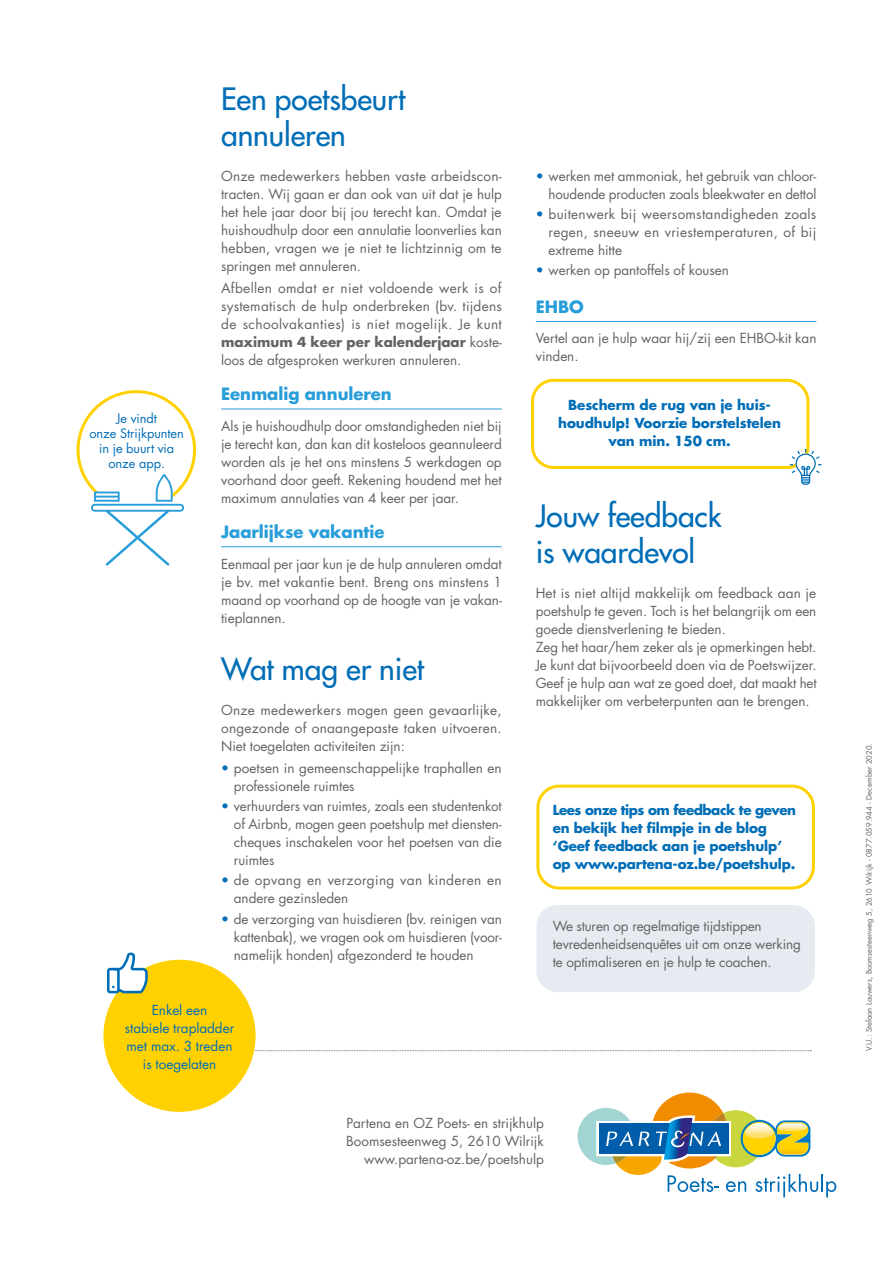
<style>
.page{position:relative;width:893px;height:1263px;background:#fff}
.page>*{position:absolute;margin:0;border:0;box-sizing:border-box;transform-origin:0 0}
.t1{font:500 30px/36px "Futura Std";letter-spacing:-.005em;color:#006db7}
.t2{font:700 16.5px "Futura Std";letter-spacing:-.005em;color:#279dd9}
.t3{font:13.5px/18px "Futura Std";letter-spacing:-.005em;color:#646363;text-align:justify}
.t4{font:700 13.5px/18px "Futura Std";letter-spacing:-.015em;color:#006db7;text-align:center}
.t5{font:13.5px/18px "Futura Std";letter-spacing:-.005em;color:#006db7;text-align:center}
.t6{font:13.5px/18px "Futura Std";letter-spacing:.025em;color:#646363}
.t7{font:12.75px/15px "Futura Std";letter-spacing:-.005em;color:#006db7;text-align:center}
.t8{font:7.5px "Futura Std";color:#646363}
.s1{font-weight:700}
.s2{color:#006db7}
</style>
<div class="page">
<hr style="left:221px;top:409px;width:281px;height:1px;background:#279dd9">
<hr style="left:221px;top:546px;width:281px;height:1px;background:#279dd9">
<hr style="left:536px;top:321px;width:280px;height:1px;background:#279dd9">
<svg style="left:255px;top:1050px;width:556px;height:1px"></svg>
<svg style="left:578px;top:1092px;width:258px;height:105px"></svg>
<div style="left:103px;top:960px;width:153px;height:152px;background:#ffd100;border-radius:50%"></div>
<svg style="left:107px;top:952px;width:41px;height:41px"></svg>
<div style="left:531px;top:379px;width:278px;height:90px;border:3px solid #ffd100;border-radius:21px"></div>
<svg style="left:790px;top:449px;width:31px;height:36px"></svg>
<div style="left:536px;top:905px;width:279px;height:87px;background:#e6eaf1;border-radius:21px"></div>
<div style="left:536px;top:785px;width:279px;height:104px;border:3px solid #ffd100;border-radius:21px"></div>
<div style="left:77px;top:390px;width:119px;height:120px;border:3px solid #ffd100;border-radius:50%"></div>
<svg style="left:91px;top:474px;width:93px;height:92px"></svg>
<p class="t7" style="left:89px;top:411px;width:96px">Je vindt<br>onze Strijkpunten in je buurt via onze app.</p>
<h1 class="t1" style="left:221px;top:81px;width:186px">Een poetsbeurt annuleren</h1>
<p class="t3" style="left:221px;top:167px;width:282px">Onze medewerkers hebben vaste arbeidscon&shy;tracten. Wij gaan er dan ook van uit dat je hulp het hele jaar door bij jou terecht kan. Omdat je huishoudhulp door een annulatie loonverlies kan hebben, vragen we je niet te lichtzinnig om te springen met annuleren.</p>
<p class="t3" style="left:221px;top:279px;width:282px">Afbellen omdat er niet voldoende werk is of systematisch de hulp onderbreken (bv. tijdens de schoolvakanties) is niet mogelijk. Je kunt <span class="s1">maximum 4 keer per kalenderjaar</span> koste&shy;loos de afgesproken werkuren annuleren.</p>
<p class="t2" style="left:221px;top:383px;width:172px">Eenmalig annuleren</p>
<p class="t3" style="left:221px;top:417px;width:282px">Als je huishoudhulp door omstandigheden niet bij je terecht kan, dan kan dit kosteloos geannuleerd worden als je het ons minstens 5 werkdagen op voorhand door geeft. Rekening houdend met het maximum annulaties van 4 keer per jaar.</p>
<p class="t2" style="left:221px;top:521px;width:165px">Jaarlijkse vakantie</p>
<p class="t3" style="left:221px;top:555px;width:282px">Eenmaal per jaar kun je de hulp annuleren omdat je bv. met vakantie bent. Breng ons minstens 1 maand op voorhand op de hoogte van je vakan&shy;tieplannen.</p>
<h1 class="t1" style="left:221px;top:651px;width:205px">Wat mag er niet</h1>
<p class="t3" style="left:221px;top:701px;width:282px">Onze medewerkers mogen geen gevaarlijke, ongezonde of onaangepaste taken uitvoeren.<br>Niet toegelaten activiteiten zijn:</p>
<p class="t3" style="left:234px;top:759px;width:269px;text-indent:-13px"><span class="s2">•</span> poetsen in gemeenschappelijke traphallen en professionele ruimtes</p>
<p class="t3" style="left:234px;top:797px;width:269px;text-indent:-13px"><span class="s2">•</span> verhuurders van ruimtes, zoals een studentenkot of Airbnb, mogen geen poetshulp met diensten&shy;cheques inschakelen voor het poetsen van die ruimtes</p>
<p class="t6" style="left:234px;top:872px;width:269px;text-indent:-13px"><span class="s2">•</span> de opvang en verzorging van kinderen en andere gezinsleden</p>
<p class="t3" style="left:234px;top:910px;width:270px;text-indent:-13px"><span class="s2">•</span> de verzorging van huisdieren (bv. reinigen van kattenbak), we vragen ook om huisdieren (voor&shy;namelijk honden) afgezonderd te houden</p>
<p class="t5" style="left:125px;top:1001px;width:111px">Enkel een<br>stabiele trapladder met max. 3 treden is toegelaten</p>
<p class="t3" style="left:536px;top:167px;width:282px;text-align:right"><span class="s2">•</span> werken met ammoniak, het gebruik van chloor&shy;houdende producten zoals bleekwater en dettol</p>
<p class="t3" style="left:549px;top:205px;width:269px;text-indent:-13px"><span class="s2">•</span> buitenwerk bij weersomstandigheden zoals regen, sneeuw en vriestemperaturen, of bij extreme hitte</p>
<p class="t3" style="left:536px;top:262px;width:195px"><span class="s2">•</span> werken op pantoffels of kousen</p>
<p class="t2" style="left:536px;top:295px;width:49px">EHBO</p>
<p class="t3" style="left:536px;top:330px;width:282px">Vertel aan je hulp waar hij/zij een EHBO-kit kan vinden.</p>
<p class="t4" style="left:558px;top:396px;width:224px">Bescherm de rug van je huis&shy;houdhulp! Voorzie borstelstelen van min. 150 cm.</p>
<h1 class="t1" style="left:536px;top:498px;width:187px">Jouw feedback is waardevol</h1>
<p class="t3" style="left:536px;top:584px;width:282px;text-align:left">Het is niet altijd makkelijk om feedback aan je poetshulp te geven. Toch is het belangrijk om een goede dienstverlening te bieden.<br>Zeg het haar/hem zeker als je opmerkingen hebt.<br>Je kunt dat bijvoorbeeld doen via de Poetswijzer.<br>Geef je hulp aan wat ze goed doet, dat maakt het makkelijker om verbeterpunten aan te brengen.</p>
<p class="t4" style="left:553px;top:800px;width:245px;text-align:left">Lees onze tips om feedback te geven en bekijk het filmpje in de blog ‘Geef feedback aan je poetshulp’ op www.partena-oz.be/poetshulp.</p>
<p class="t3" style="left:553px;top:917px;width:250px;text-align:left">We sturen op regelmatige tijdstippen tevredenheidsenquêtes uit om onze werking te optimaliseren en je hulp te coachen.</p>
<p class="t3" style="left:346px;top:1114px;width:199px;text-align:right">Partena en OZ Poets- en strijkhulp<br>Boomsesteenweg 5, 2610 Wilrijk www.partena-oz.be/poetshulp</p>
<p class="t8" style="left:864px;top:1051px;width:309px;rotate:-90deg">V.U.: Stefaan Lauwers, Boomsesteenweg 5, 2610 Wilrijk - 0877.059.944 - December 2020.</p>
</div>
